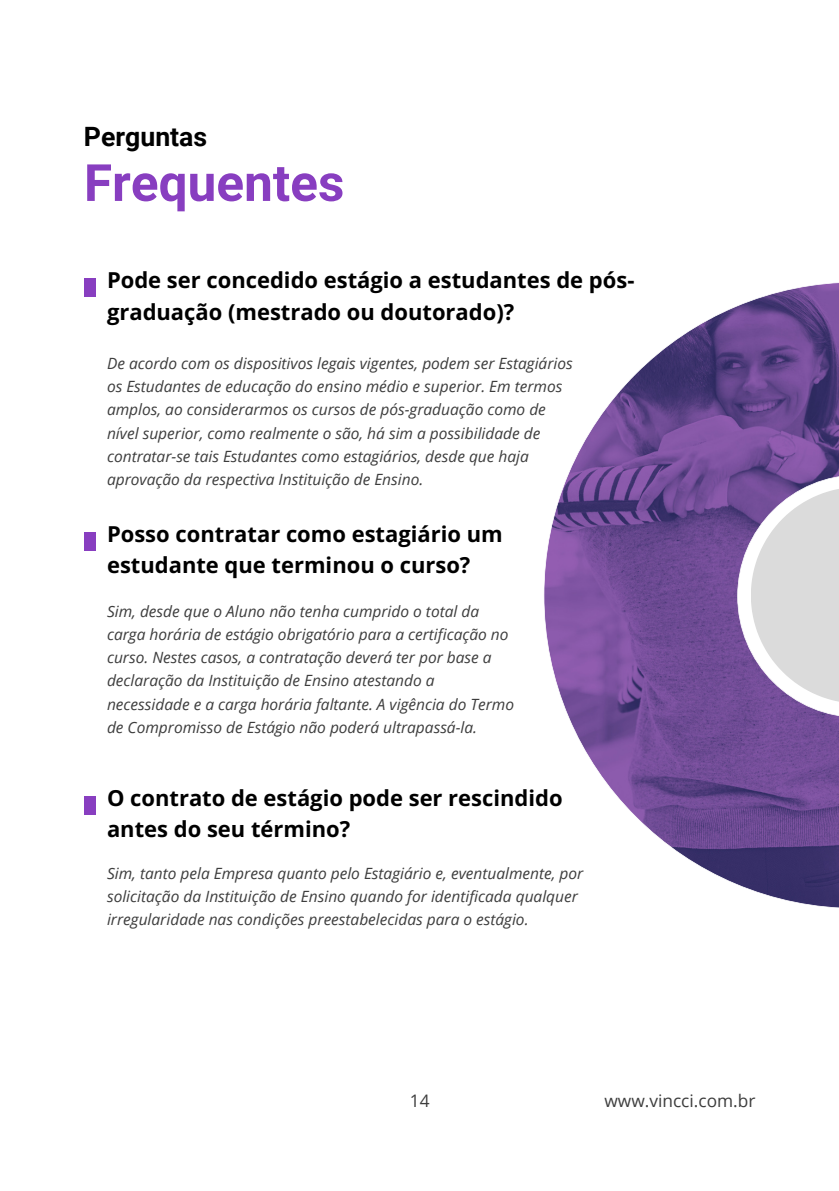
<style>
.page{position:relative;width:839px;height:1191px;background:#fff}
.page>*{position:absolute;margin:0;border:0;box-sizing:border-box;transform-origin:0 0}
.t1{font:700 51.4px "Roboto";color:#883ec0}
.t2{font:700 26.6px "Roboto";color:#000}
.t3{font:700 22px/31.6px "Open Sans";color:#000}
.t4{font:17.2px "Open Sans";color:#3d3d3d}
.t5{font:italic 15.4px/23.2px "Open Sans";color:#3d3d3d}
</style>
<div class="page">
<svg style="left:544px;top:282px;width:294px;height:626px"></svg>
<svg style="left:751px;top:488px;width:87px;height:216px"></svg>
<div style="left:84px;top:796px;width:11px;height:19px;background:#883ec0"></div>
<div style="left:84px;top:278px;width:11px;height:19px;background:#883ec0"></div>
<div style="left:84px;top:532px;width:11px;height:19px;background:#883ec0"></div>
<p class="t2" style="left:84px;top:121px;width:125px">Perguntas</p>
<p class="t1" style="left:84px;top:153px;width:262px">Frequentes</p>
<p class="t3" style="left:107px;top:264px;width:529px">Pode ser concedido estágio a estudantes de pós&shy;graduação (mestrado ou doutorado)?</p>
<p class="t5" style="left:107px;top:351px;width:467px">De acordo com os dispositivos legais vigentes, podem ser Estagiários os Estudantes de educação do ensino médio e superior. Em termos amplos, ao considerarmos os cursos de pós-graduação como de nível superior, como realmente o são, há sim a possibilidade de contratar-se tais Estudantes como estagiários, desde que haja aprovação da respectiva Instituição de Ensino.</p>
<p class="t3" style="left:107px;top:518px;width:397px">Posso contratar como estagiário um estudante que terminou o curso?</p>
<p class="t5" style="left:107px;top:599px;width:408px">Sim, desde que o Aluno não tenha cumprido o total da carga horária de estágio obrigatório para a certificação no curso. Nestes casos, a contratação deverá ter por base a declaração da Instituição de Ensino atestando a necessidade e a carga horária faltante. A vigência do Termo de Compromisso de Estágio não poderá ultrapassá-la.</p>
<p class="t3" style="left:107px;top:781px;width:457px">O contrato de estágio pode ser rescindido antes do seu término?</p>
<p class="t5" style="left:107px;top:861px;width:478px">Sim, tanto pela Empresa quanto pelo Estagiário e, eventualmente, por solicitação da Instituição de Ensino quando for identificada qualquer irregularidade nas condições preestabelecidas para o estágio.</p>
<p class="t4" style="left:410px;top:1089px;width:21px">14</p>
<p class="t4" style="left:604px;top:1089px;width:152px">www.vincci.com.br</p>
</div>
